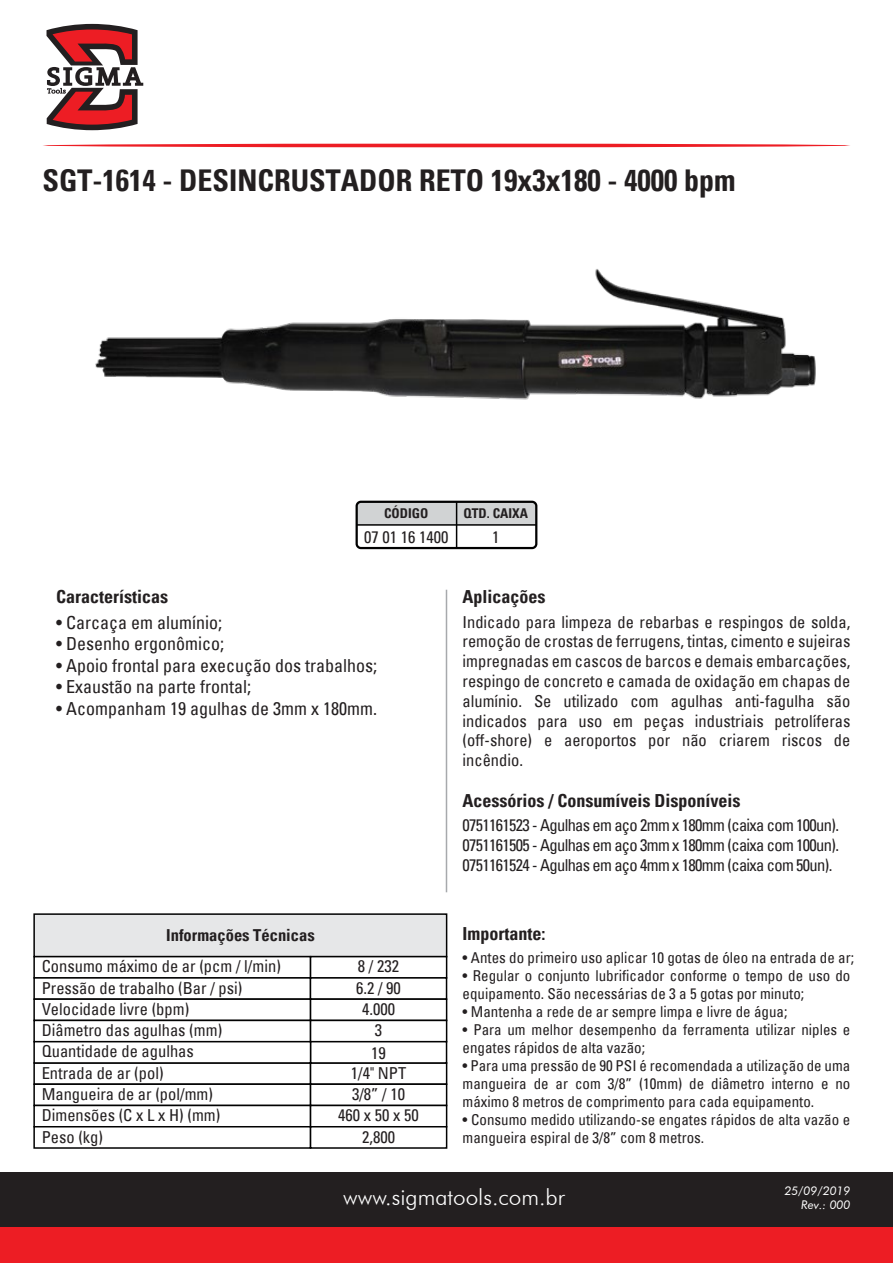
<style>
.page{position:relative;width:893px;height:1263px;background:#fff}
.page>*{position:absolute;margin:0;border:0;box-sizing:border-box;transform-origin:0 0}
.t1{font:700 condensed 30px "Univers";color:#231f20}
.t2{font:300 22.5px "Futura BT";color:#fff}
.t3{font:condensed 18px "Univers";color:#231f20}
.t4{font:700 condensed 18px "Univers";color:#231f20}
.t5{font:condensed 16.5px/19.8px "Univers";color:#231f20;text-align:justify}
.t6{font:700 condensed 16.5px "Univers";color:#231f20}
.t7{font:condensed 15px/18px "Univers";color:#231f20}
.t8{font:700 condensed 13.5px "Univers";color:#231f20}
.t9{font:italic 12px/14.4px "Futura BT";color:#fff;text-align:right}
</style>
<div class="page">
<hr style="left:446px;top:590px;width:1px;height:302px;background:#a7a9ac">
<div style="left:33px;top:913px;width:414px;height:44px;background:#e6e7e8;border:2px solid #010101"></div>
<div style="left:33px;top:956px;width:278px;height:23px;background:#fff;border:2px solid #010101"></div>
<div style="left:310px;top:956px;width:137px;height:23px;background:#fff;border:2px solid #010101"></div>
<div style="left:33px;top:977px;width:278px;height:23px;background:#fff;border:2px solid #010101"></div>
<div style="left:310px;top:977px;width:137px;height:23px;background:#fff;border:2px solid #010101"></div>
<div style="left:33px;top:998px;width:278px;height:23px;background:#fff;border:2px solid #010101"></div>
<div style="left:310px;top:998px;width:137px;height:23px;background:#fff;border:2px solid #010101"></div>
<div style="left:33px;top:1020px;width:278px;height:22px;background:#fff;border:2px solid #010101"></div>
<div style="left:310px;top:1020px;width:137px;height:22px;background:#fff;border:2px solid #010101"></div>
<div style="left:33px;top:1083px;width:278px;height:23px;background:#fff;border:2px solid #010101"></div>
<div style="left:310px;top:1083px;width:137px;height:23px;background:#fff;border:2px solid #010101"></div>
<div style="left:33px;top:1105px;width:278px;height:22px;background:#fff;border:2px solid #010101"></div>
<div style="left:310px;top:1105px;width:137px;height:22px;background:#fff;border:2px solid #010101"></div>
<div style="left:33px;top:1126px;width:278px;height:23px;background:#fff;border:2px solid #010101"></div>
<div style="left:310px;top:1126px;width:137px;height:23px;background:#fff;border:2px solid #010101"></div>
<div style="left:310px;top:1041px;width:137px;height:23px;background:#fff;border:2px solid #010101"></div>
<div style="left:33px;top:1041px;width:278px;height:23px;background:#fff;border:2px solid #010101"></div>
<div style="left:0;top:1172px;width:893px;height:55px;background:#231f20"></div>
<div style="left:0;top:1227px;width:893px;height:36px;background:#ed1d24"></div>
<hr style="left:43px;top:144px;width:807px;height:3px;background:#ed1d24;border-radius:50%">
<svg style="left:47px;top:24px;width:96px;height:106px"></svg>
<div style="left:359px;top:504px;width:175px;height:20px;background:#d1d3d4"></div>
<div style="left:356px;top:501px;width:181px;height:48px;border:2px solid #010101;border-radius:4px"></div>
<hr style="left:357px;top:524px;width:179px;height:2px;background:#010101">
<hr style="left:456px;top:502px;width:1px;height:46px;background:#010101">
<img style="left:95px;top:269px;width:721px;height:131px">
<h1 class="t1" style="left:43px;top:162px;width:695px">SGT-1614 - DESINCRUSTADOR RETO 19x3x180 - 4000 bpm</h1>
<p class="t8" style="left:384px;top:505px;width:46px">CÓDIGO</p>
<p class="t5" style="left:364px;top:527px;width:86px">07 01 16 1400</p>
<p class="t8" style="left:463px;top:505px;width:66px">QTD. CAIXA</p>
<p class="t5" style="left:492px;top:527px;width:9px">1</p>
<p class="t4" style="left:56px;top:586px;width:113px">Características</p>
<p class="t3" style="left:56px;top:610px;width:167px">• Carcaça em alumínio;</p>
<p class="t3" style="left:56px;top:632px;width:169px">• Desenho ergonômico;</p>
<p class="t3" style="left:56px;top:654px;width:322px">• Apoio frontal para execução dos trabalhos;</p>
<p class="t3" style="left:56px;top:675px;width:196px">• Exaustão na parte frontal;</p>
<p class="t3" style="left:56px;top:697px;width:322px">• Acompanham 19 agulhas de 3mm x 180mm.</p>
<p class="t4" style="left:463px;top:586px;width:84px">Aplicações</p>
<p class="t5" style="left:463px;top:611px;width:389px">Indicado para limpeza de rebarbas e respingos de solda, remoção de crostas de ferrugens, tintas, cimento e sujeiras impregnadas em cascos de barcos e demais embarcações, respingo de concreto e camada de oxidação em chapas de alumínio. Se utilizado com agulhas anti-fagulha são indicados para uso em peças industriais petrolíferas (off-shore) e aeroportos por não criarem riscos de incêndio.</p>
<p class="t4" style="left:463px;top:789px;width:279px">Acessórios / Consumíveis Disponíveis</p>
<p class="t5" style="left:463px;top:815px;width:378px">0751161523 - Agulhas em aço 2mm x 180mm (caixa com 100un).<br>0751161505 - Agulhas em aço 3mm x 180mm (caixa com 100un).<br>0751161524 - Agulhas em aço 4mm x 180mm (caixa com 50un).</p>
<p class="t6" style="left:166px;top:924px;width:150px">Informações Técnicas</p>
<p class="t5" style="left:42px;top:956px;width:241px">Consumo máximo de ar (pcm / l/min)</p>
<p class="t5" style="left:358px;top:956px;width:43px">8 / 232</p>
<p class="t5" style="left:42px;top:978px;width:202px">Pressão de trabalho (Bar / psi)</p>
<p class="t5" style="left:356px;top:978px;width:46px">6.2 / 90</p>
<p class="t5" style="left:42px;top:999px;width:149px">Velocidade livre (bpm)</p>
<p class="t5" style="left:362px;top:999px;width:34px">4.000</p>
<p class="t5" style="left:42px;top:1020px;width:182px">Diâmetro das agulhas (mm)</p>
<p class="t5" style="left:375px;top:1020px;width:9px">3</p>
<p class="t5" style="left:42px;top:1063px;width:123px">Entrada de ar (pol)</p>
<p class="t5" style="left:351px;top:1063px;width:57px">1/4" NPT</p>
<p class="t5" style="left:42px;top:1084px;width:173px">Mangueira de ar (pol/mm)</p>
<p class="t5" style="left:352px;top:1084px;width:55px">3/8” / 10</p>
<p class="t5" style="left:42px;top:1105px;width:180px">Dimensões (C x L x H) (mm)</p>
<p class="t5" style="left:338px;top:1105px;width:82px">460 x 50 x 50</p>
<p class="t5" style="left:42px;top:1126px;width:63px">Peso (kg)</p>
<p class="t5" style="left:362px;top:1126px;width:34px">2,800</p>
<p class="t5" style="left:42px;top:1041px;width:154px">Quantidade de agulhas</p>
<p class="t5" style="left:371px;top:1043px;width:16px">19</p>
<p class="t4" style="left:463px;top:922px;width:84px">Importante:</p>
<p class="t7" style="left:463px;top:948px;width:393px">• Antes do primeiro uso aplicar 10 gotas de óleo na entrada de ar;</p>
<p class="t7" style="left:463px;top:966px;width:389px">• Regular o conjunto lubrificador conforme o tempo de uso do equipamento. São necessárias de 3 a 5 gotas por minuto;</p>
<p class="t7" style="left:463px;top:1002px;width:326px">• Mantenha a rede de ar sempre limpa e livre de água;</p>
<p class="t7" style="left:463px;top:1020px;width:389px">• Para um melhor desempenho da ferramenta utilizar niples e engates rápidos de alta vazão;</p>
<p class="t7" style="left:463px;top:1056px;width:389px;text-align:justify">• Para uma pressão de 90 PSI é recomendada a utilização de uma mangueira de ar com 3/8” (10mm) de diâmetro interno e no máximo 8 metros de comprimento para cada equipamento.</p>
<p class="t7" style="left:463px;top:1110px;width:389px">• Consumo medido utilizando-se engates rápidos de alta vazão e mangueira espiral de 3/8” com 8 metros.</p>
<h2 class="t2" style="left:343px;top:1184px;width:223px">www.sigmatools.com.br</h2>
<p class="t9" style="left:784px;top:1183px;width:68px">25/09/2019<br>Rev.: 000</p>
</div>
